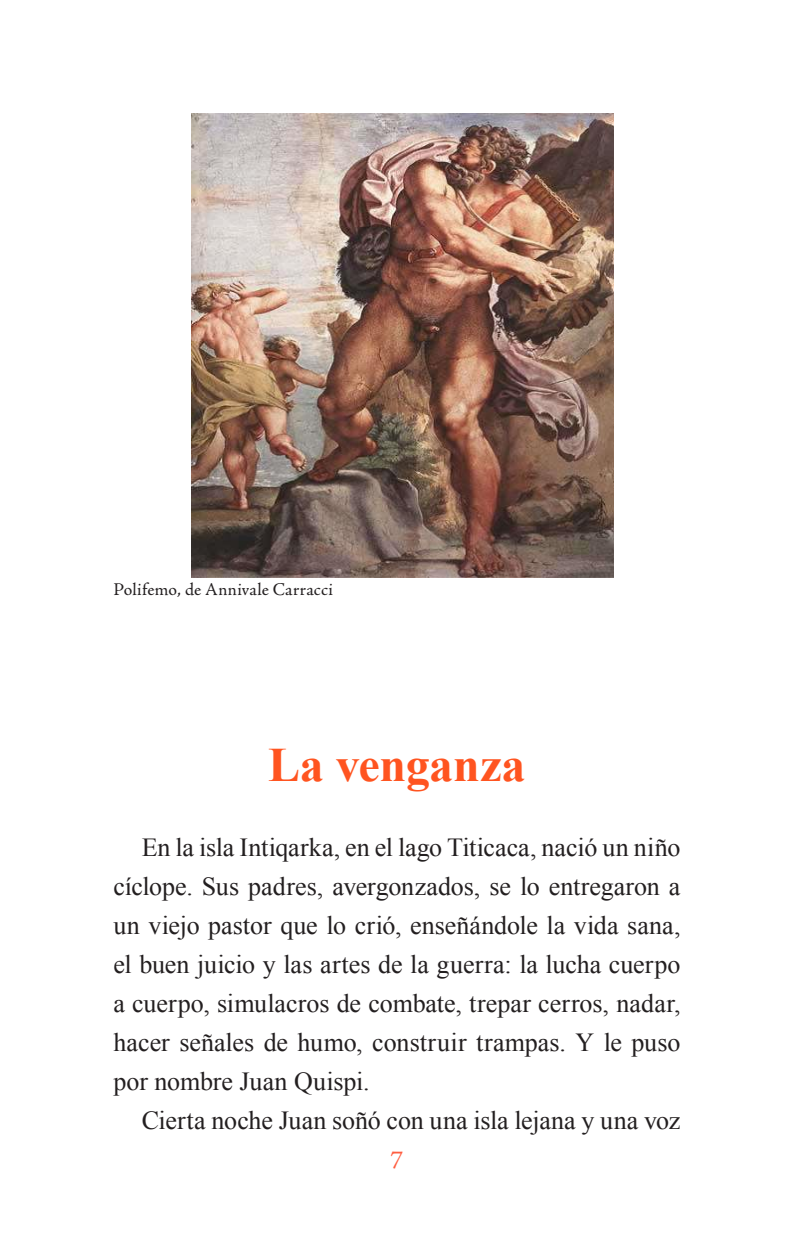
<style>
.page{position:relative;width:794px;height:1248px;background:#fff}
.page>*{position:absolute;margin:0;border:0;box-sizing:border-box;transform-origin:0 0}
.t1{font:700 48px "Times New Roman";letter-spacing:-.005em;color:#ff5420}
.t2{font:26px/39px "Times New Roman";letter-spacing:-.005em;color:#231f20;text-align:justify}
.t3{font:26px "Adobe Jenson Pro";color:#ff5d40}
.t4{font:18px "Adobe Jenson Pro";letter-spacing:.015em;color:#231f20}
</style>
<div class="page">
<img style="left:191px;top:113px;width:423px;height:464px">
<p class="t4" style="left:113px;top:579px;width:221px">Polifemo, de Annivale Carracci</p>
<p class="t1" style="left:268px;top:732px;width:259px">La venganza</p>
<p class="t2" style="left:113px;top:827px;width:568px;text-indent:28px">En la isla Intiqarka, en el lago Titicaca, nació un niño cíclope. Sus padres, avergonzados, se lo entregaron a un viejo pastor que lo crió, enseñándole la vida sana, el buen juicio y las artes de la guerra: la lucha cuerpo a cuerpo, simulacros de combate, trepar cerros, nadar, hacer señales de humo, construir trampas. Y le puso por nombre Juan Quispi.</p>
<p class="t2" style="left:142px;top:1100px;width:540px">Cierta noche Juan soñó con una isla lejana y una voz</p>
<p class="t3" style="left:390px;top:1144px;width:14px">7</p>
</div>
